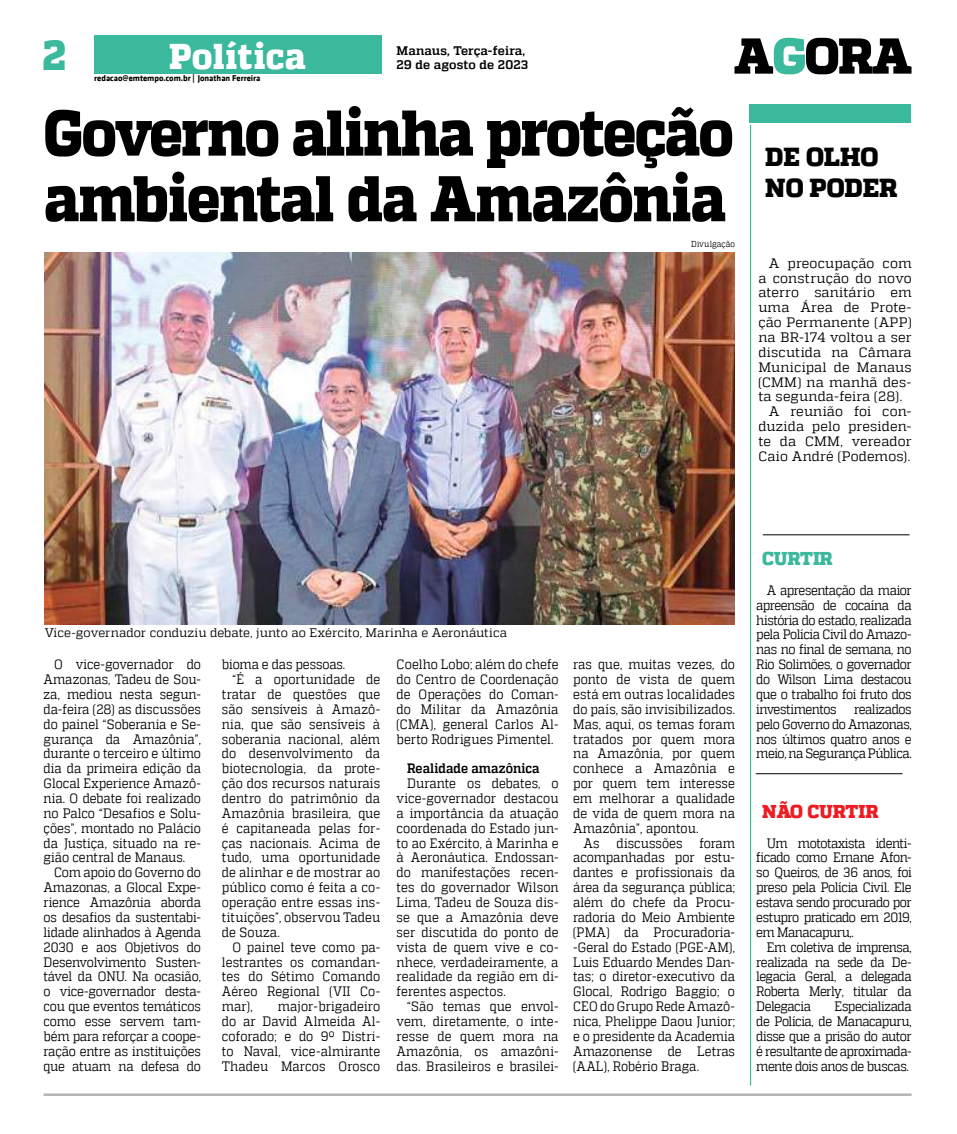
<style>
.page{position:relative;width:957px;height:1134px;background:#fff}
.page>*{position:absolute;margin:0;border:0;box-sizing:border-box;transform-origin:0 0}
.t1{font:800 64.38px/65.6px "MW Quadon";letter-spacing:-.03em;color:#000;scale:.89 1}
.t2{font:800 41.75px "MW Quadon";color:#3ab99c}
.t3{font:800 35.75px "MW Quadon";letter-spacing:.01em;color:#fff;scale:.94 1}
.t4{font:800 26px/31.2px "MW Quadon";color:#000}
.t5{font:800 18.62px "MW Quadon";color:#ed1c23}
.t6{font:800 18.62px "MW Quadon";color:#3ab99c}
.t7{font:13.62px/14.9px "MW Quadon";letter-spacing:.005em;color:#000;text-align:justify;scale:.89 1}
.t8{font:13.62px "MW Quadon";letter-spacing:.005em;color:#000}
.t9{font:700 13.62px "MW Quadon";letter-spacing:.005em;color:#000;scale:.89 1}
.t10{font:12.38px "MW Quadon";letter-spacing:.005em;color:#000}
.t11{font:700 12.38px "MW Quadon";letter-spacing:.01em;color:#000}
.t12{font:700 8.62px "MW Klavika Bd";color:#000}
.t13{font:8.62px "MW Quadon";letter-spacing:.01em;color:#000;scale:.89 1}
</style>
<div class="page">
<img style="left:45px;top:253px;width:690px;height:371px">
<div style="left:749px;top:104px;width:162px;height:19px;background:#3ab99c"></div>
<hr style="left:763px;top:534px;width:146px;height:1px;background:#000">
<hr style="left:756px;top:773px;width:146px;height:1px;background:#000">
<hr style="left:750px;top:125px;width:1px;height:960px;background:#3abb9d">
<hr style="left:44px;top:1093px;width:867px;height:3px;background:#b1b3b5">
<svg style="left:734px;top:38px;width:177px;height:36px"></svg>
<div style="left:94px;top:35px;width:288px;height:39px;background:#3ab99c"></div>
<h2 class="t2" style="left:42px;top:31px;width:25px">2</h2>
<h3 class="t3" style="left:169px;top:36px;width:147px">Política</h3>
<p class="t12" style="left:94px;top:72px;width:168px">redacao@emtempo.com.br | Jonathan Ferreira</p>
<p class="t11" style="left:397px;top:43px;width:130px">Manaus, Terça-feira,</p>
<p class="t11" style="left:397px;top:58px;width:133px">29 de agosto de 2023</p>
<h1 class="t1" style="left:44px;top:102px;width:777px">Governo alinha proteção ambiental da Amazônia</h1>
<p class="t13" style="left:691px;top:239px;width:51px">Divulgação</p>
<h3 class="t4" style="left:765px;top:142px;width:134px">DE OLHO<br>NO PODER</h3>
<p class="t8" style="left:769px;top:255px;width:144px">A preocupação com</p>
<p class="t8" style="left:758px;top:270px;width:155px">a construção do novo</p>
<p class="t8" style="left:758px;top:285px;width:155px">aterro sanitário em</p>
<p class="t8" style="left:758px;top:300px;width:155px">uma Área de Prote-</p>
<p class="t8" style="left:758px;top:315px;width:155px">ção Permanente (APP)</p>
<p class="t8" style="left:758px;top:329px;width:155px">na BR-174 voltou a ser</p>
<p class="t8" style="left:758px;top:344px;width:155px">discutida na Câmara</p>
<p class="t8" style="left:758px;top:359px;width:155px">Municipal de Manaus</p>
<p class="t8" style="left:758px;top:374px;width:155px">(CMM) na manhã des-</p>
<p class="t8" style="left:758px;top:389px;width:145px">ta segunda-feira (28).</p>
<p class="t8" style="left:769px;top:404px;width:144px">A reunião foi con-</p>
<p class="t8" style="left:758px;top:419px;width:155px">duzida pelo presiden-</p>
<p class="t8" style="left:758px;top:434px;width:155px">te da CMM, vereador</p>
<p class="t8" style="left:758px;top:448px;width:153px">Caio André (Podemos).</p>
<p class="t10" style="left:45px;top:625px;width:464px">Vice-governador conduziu debate, junto ao Exército, Marinha e Aeronáutica</p>
<p class="t7" style="left:44px;top:657px;width:178px;text-indent:10px">O vice-governador do Amazonas, Tadeu de Sou&shy;za, mediou nesta segun&shy;da-feira (28) as discussões do painel “Soberania e Se&shy;gurança da Amazônia”, durante o terceiro e último dia da primeira edição da Glocal Experience Amazô&shy;nia. O debate foi realizado no Palco “Desafios e Solu&shy;ções”, montado no Palácio da Justiça, situado na re&shy;gião central de Manaus.</p>
<p class="t7" style="left:44px;top:865px;width:178px;text-indent:10px">Com apoio do Governo do Amazonas, a Glocal Expe&shy;rience Amazônia aborda os desafios da sustentabi&shy;lidade alinhados à Agenda 2030 e aos Objetivos do Desenvolvimento Susten&shy;tável da ONU. Na ocasião, o vice-governador desta&shy;cou que eventos temáticos como esse servem tam&shy;bém para reforçar a coope&shy;ração entre as instituições que atuam na defesa do</p>
<p class="t7" style="left:222px;top:657px;width:140px">bioma e das pessoas.</p>
<p class="t7" style="left:232px;top:672px;width:168px">“É a oportunidade de</p>
<p class="t7" style="left:222px;top:687px;width:179px">tratar de questões que</p>
<p class="t7" style="left:222px;top:701px;width:179px">são sensíveis à Amazô-</p>
<p class="t7" style="left:222px;top:716px;width:179px">nia, que são sensíveis à</p>
<p class="t7" style="left:222px;top:731px;width:179px">soberania nacional, além</p>
<p class="t7" style="left:222px;top:746px;width:179px">do desenvolvimento da</p>
<p class="t7" style="left:222px;top:761px;width:179px">biotecnologia, da prote-</p>
<p class="t7" style="left:222px;top:776px;width:179px">ção dos recursos naturais</p>
<p class="t7" style="left:222px;top:791px;width:179px">dentro do patrimônio da</p>
<p class="t7" style="left:222px;top:806px;width:179px">Amazônia brasileira, que</p>
<p class="t7" style="left:222px;top:820px;width:179px">é capitaneada pelas for-</p>
<p class="t7" style="left:222px;top:835px;width:179px">ças nacionais. Acima de</p>
<p class="t7" style="left:222px;top:850px;width:179px">tudo, uma oportunidade</p>
<p class="t7" style="left:222px;top:865px;width:179px">de alinhar e de mostrar ao</p>
<p class="t7" style="left:222px;top:880px;width:179px">público como é feita a co-</p>
<p class="t7" style="left:222px;top:895px;width:179px">operação entre essas ins-</p>
<p class="t7" style="left:222px;top:910px;width:179px">tituições”, observou Tadeu</p>
<p class="t7" style="left:222px;top:924px;width:67px">de Souza.</p>
<p class="t7" style="left:232px;top:939px;width:168px">O painel teve como pa-</p>
<p class="t7" style="left:222px;top:954px;width:179px">lestrantes os comandan-</p>
<p class="t7" style="left:222px;top:969px;width:179px">tes do Sétimo Comando</p>
<p class="t7" style="left:222px;top:984px;width:179px">Aéreo Regional (VII Co-</p>
<p class="t7" style="left:222px;top:999px;width:36px">mar),</p>
<p class="t7" style="left:222px;top:999px;width:179px;text-indent:56px">major-brigadeiro do ar David Almeida Al&shy;coforado; e do 9º Distri&shy;to Naval, vice-almirante Thadeu Marcos Orosco</p>
<p class="t7" style="left:397px;top:657px;width:183px">Coelho Lobo; além do chefe do Centro de Coordenação de Operações do Coman&shy;do Militar da Amazônia (CMA), general Carlos Al&shy;berto Rodrigues Pimentel.</p>
<p class="t9" style="left:407px;top:761px;width:151px">Realidade amazônica</p>
<p class="t7" style="left:397px;top:776px;width:183px;text-indent:10px">Durante os debates, o vice-governador destacou a importância da atuação coordenada do Estado jun&shy;to ao Exército, à Marinha e à Aeronáutica. Endossan&shy;do manifestações recen&shy;tes do governador Wilson Lima, Tadeu de Souza dis&shy;se que a Amazônia deve ser discutida do ponto de vista de quem vive e co&shy;nhece, verdadeiramente, a realidade da região em di&shy;ferentes aspectos.</p>
<p class="t7" style="left:397px;top:999px;width:183px;text-indent:10px">“São temas que envol&shy;vem, diretamente, o inte&shy;resse de quem mora na Amazônia, os amazôni&shy;das. Brasileiros e brasilei-</p>
<p class="t7" style="left:573px;top:657px;width:183px">ras que, muitas vezes, do ponto de vista de quem está em outras localidades do país, são invisibilizados.<br>Mas, aqui, os temas foram tratados por quem mora na Amazônia, por quem conhece a Amazônia e por quem tem interesse em melhorar a qualidade de vida de quem mora na Amazônia”, apontou.</p>
<p class="t7" style="left:573px;top:835px;width:183px;text-indent:10px">As discussões foram acompanhadas por estu&shy;dantes e profissionais da área da segurança pública; além do chefe da Procu&shy;radoria do Meio Ambiente (PMA) da Procuradoria--Geral do Estado (PGE-AM), Luis Eduardo Mendes Dan&shy;tas; o diretor-executivo da Glocal, Rodrigo Baggio; o CEO do Grupo Rede Amazô&shy;nica, Phelippe Daou Junior; e o presidente da Academia Amazonense de Letras (AAL), Robério Braga.</p>
<h3 class="t6" style="left:762px;top:547px;width:72px">CURTIR</h3>
<p class="t7" style="left:756px;top:582px;width:176px;text-indent:10px">A apresentação da maior apreensão de cocaína da história do estado, realizada pela Polícia Civil do Amazo&shy;nas no final de semana, no Rio Solimões, o governador do Wilson Lima destacou que o trabalho foi fruto dos investimentos</p>
<p class="t7" style="left:756px;top:701px;width:176px;text-indent:98px">realizados pelo Governo do Amazonas, nos últimos quatro anos e meio, na Segurança Pública.</p>
<h3 class="t5" style="left:762px;top:800px;width:118px">NÃO CURTIR</h3>
<p class="t7" style="left:756px;top:835px;width:176px;text-indent:10px">Um mototaxista identi&shy;ficado como Ernane Afon&shy;so Queiros, de 36 anos, foi preso pela Polícia Civil. Ele estava sendo procurado por estupro praticado em 2019, em Manacapuru,.</p>
<p class="t7" style="left:756px;top:939px;width:176px;text-indent:10px">Em coletiva de imprensa, realizada na sede da De&shy;legacia Geral, a delegada Roberta Merly, titular da Delegacia</p>
<p class="t7" style="left:756px;top:999px;width:176px;text-indent:78px">Especializada de Polícia, de Manacapuru, disse que a prisão do autor é resultante de aproximada&shy;mente dois anos de buscas.</p>
</div>
